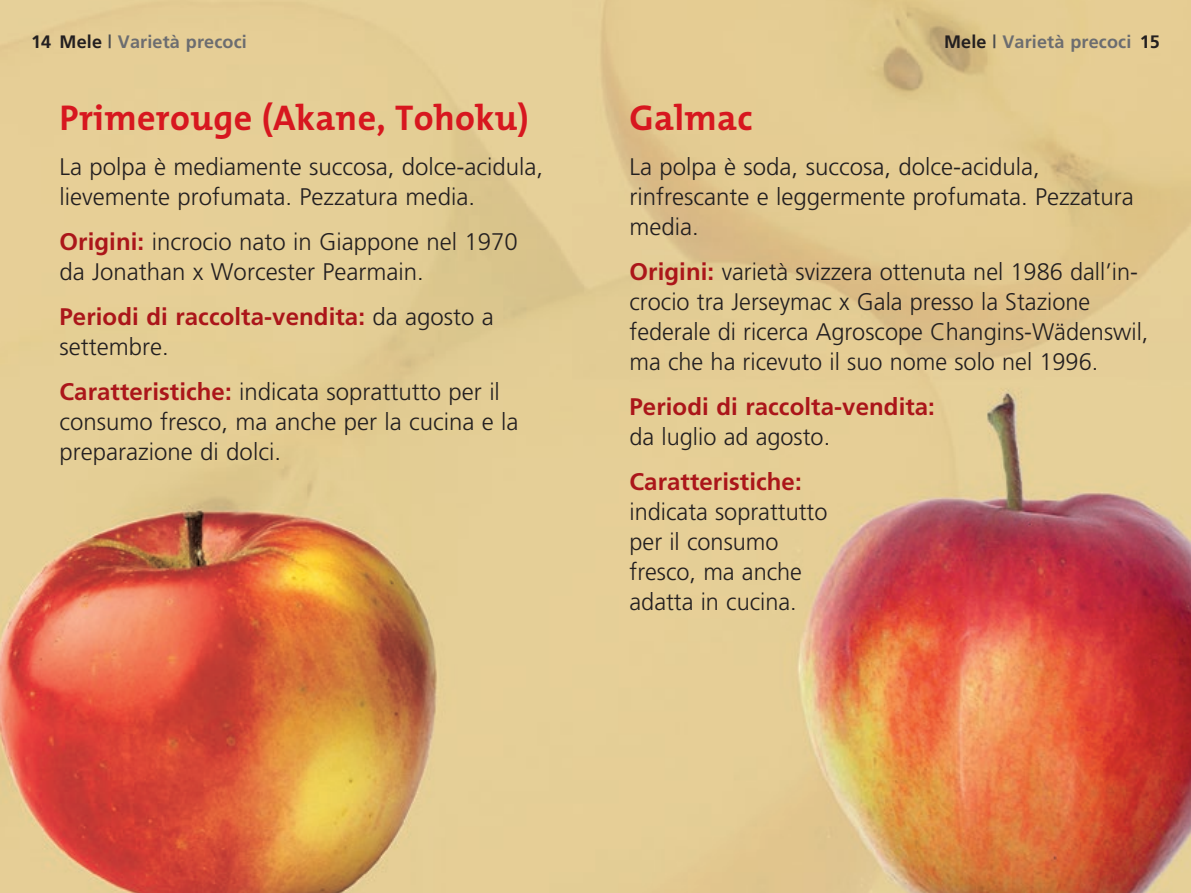
<style>
.page{position:relative;width:1191px;height:893px;background:#fff}
.page>*{position:absolute;margin:0;border:0;box-sizing:border-box;transform-origin:0 0}
.t1{font:700 36px "The Mix";letter-spacing:.01em;color:#d7171f}
.t2{font:300 24px/30px "Frutiger";color:#231f20}
.t3{font:700 24px/30px "Frutiger";letter-spacing:.005em;color:#ab161a}
.t4{font:700 18px "Frutiger";letter-spacing:.01em;color:#6c6d70}
.t5{font:700 18px "Frutiger";color:#231f20}
.s1{color:#231f20}
.s2{color:#4b4c4d}
.s3{font-weight:700;color:#ab161a}
.s4{font-weight:300;color:#231f20}
</style>
<div class="page">
<img style="left:0;top:0;width:1191px;height:893px">
<p class="t4" style="left:31px;top:31px;width:217px"><span class="s1">14 Mele</span> <span class="s2">|</span> Varietà precoci</p>
<p class="t5" style="left:1140px;top:31px;width:22px">15</p>
<p class="t4" style="left:944px;top:31px;width:189px"><span class="s1">Mele</span> <span class="s2">|</span> Varietà precoci</p>
<h1 class="t1" style="left:60px;top:88px;width:471px">Primerouge (Akane, Tohoku)</h1>
<p class="t2" style="left:60px;top:152px;width:485px">La polpa è mediamente succosa, dolce-acidula, lievemente profumata. Pezzatura media.</p>
<p class="t2" style="left:60px;top:227px;width:460px"><span class="s3">Origini:</span> incrocio nato in Giappone nel 1970 da Jonathan x Worcester Pearmain.</p>
<p class="t3" style="left:60px;top:301px;width:436px">Periodi di raccolta-vendita: <span class="s4">da agosto a settembre.</span></p>
<p class="t2" style="left:60px;top:377px;width:460px"><span class="s3">Caratteristiche:</span> indicata soprattutto per il consumo fresco, ma anche per la cucina e la preparazione di dolci.</p>
<h1 class="t1" style="left:629px;top:88px;width:125px">Galmac</h1>
<p class="t2" style="left:629px;top:152px;width:506px">La polpa è soda, succosa, dolce-acidula, rinfrescante e leggermente profumata. Pezzatura media.</p>
<p class="t2" style="left:629px;top:257px;width:520px"><span class="s3">Origini:</span> varietà svizzera ottenuta nel 1986 dall’in&shy;crocio tra Jerseymac x Gala presso la Stazione federale di ricerca Agroscope Changins-Wädenswil, ma che ha ricevuto il suo nome solo nel 1996.</p>
<p class="t3" style="left:629px;top:391px;width:307px">Periodi di raccolta-vendita:</p>
<p class="t2" style="left:629px;top:422px;width:202px">da luglio ad agosto.</p>
<p class="t3" style="left:629px;top:466px;width:174px">Caratteristiche:</p>
<p class="t2" style="left:629px;top:497px;width:199px">indicata soprattutto per il consumo fresco, ma anche adatta in cucina.</p>
</div>
